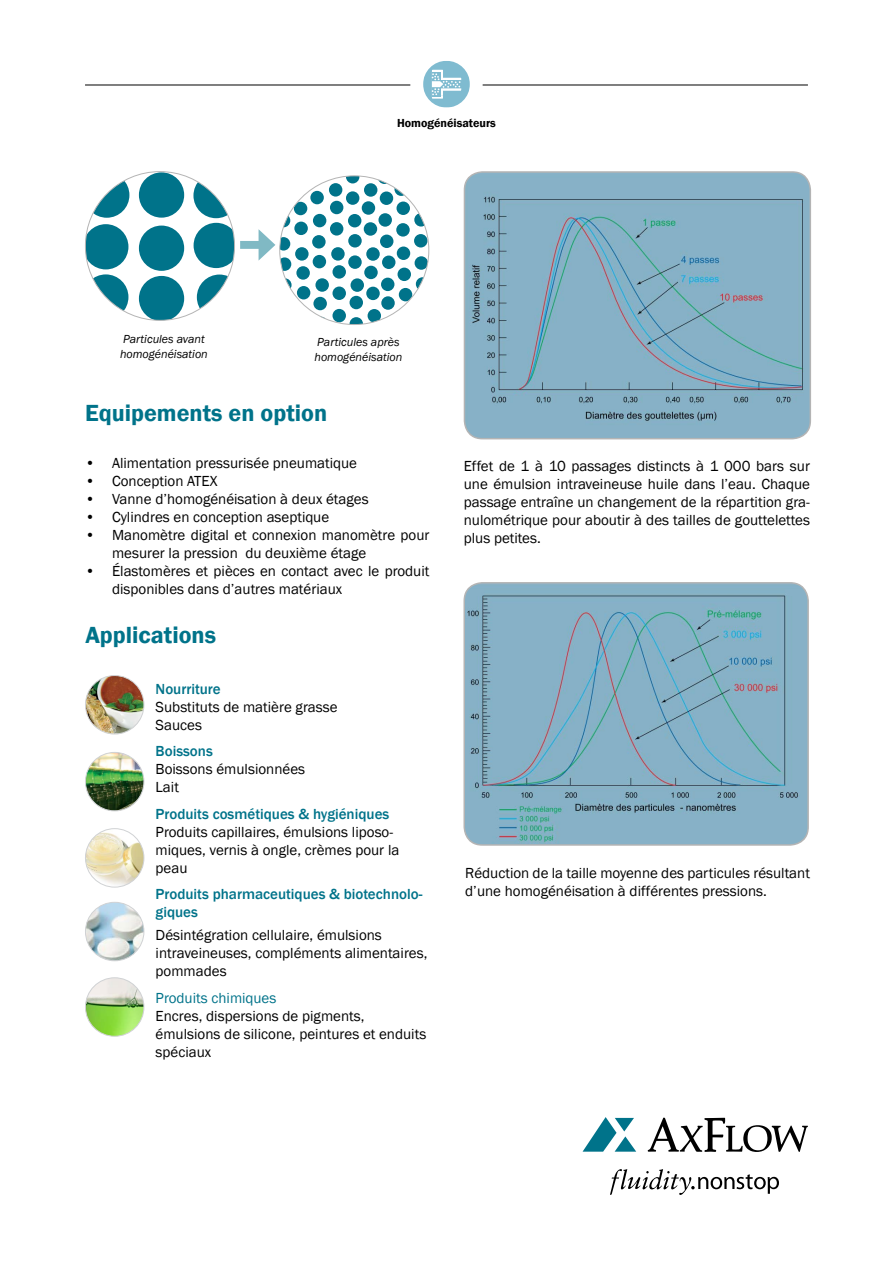
<style>
.page{position:relative;width:893px;height:1263px;background:#fff}
.page>*{position:absolute;margin:0;border:0;box-sizing:border-box;transform-origin:0 0}
.t1{font:600 24px "Franklin Gothic";color:#00738a}
.t2{font:15px/18px "Franklin Gothic";color:#000}
.t3{font:500 15px/18px "Franklin Gothic";color:#00738a}
.t4{font:15px "Franklin Gothic";color:#00738a}
.t5{font:italic 12px/14.4px "Franklin Gothic";color:#000}
.t6{font:600 12px "Franklin Gothic";color:#000}
</style>
<div class="page">
<svg style="left:583px;top:1117px;width:53px;height:35px"></svg>
<svg style="left:648px;top:1117px;width:160px;height:35px"></svg>
<svg style="left:610px;top:1169px;width:169px;height:26px"></svg>
<hr style="left:483px;top:85px;width:325px;height:1px;background:#000">
<hr style="left:85px;top:85px;width:325px;height:1px;background:#000">
<svg style="left:423px;top:61px;width:47px;height:47px"></svg>
<div style="left:440px;top:80px;width:22px;height:8px;background:#7fbbd0"></div>
<svg style="left:432px;top:70px;width:29px;height:29px"></svg>
<img style="left:464px;top:172px;width:346px;height:267px">
<div style="left:464px;top:171px;width:347px;height:268px;border:2px solid #b4b4b4;border-radius:18px"></div>
<img style="left:466px;top:583px;width:342px;height:260px">
<div style="left:463px;top:582px;width:346px;height:264px;border:2px solid #b4b4b4;border-radius:18px"></div>
<svg style="left:90px;top:178px;width:39px;height:40px"></svg>
<div style="left:139px;top:172px;width:45px;height:46px;background:#00738a;border-radius:50%"></div>
<div style="left:139px;top:226px;width:45px;height:45px;background:#00738a;border-radius:50%"></div>
<svg style="left:193px;top:179px;width:42px;height:89px"></svg>
<div style="left:139px;top:276px;width:45px;height:44px;background:#00738a;border-radius:50%"></div>
<svg style="left:197px;top:275px;width:32px;height:36px"></svg>
<svg style="left:85px;top:224px;width:43px;height:90px"></svg>
<svg style="left:346px;top:177px;width:13px;height:6px"></svg>
<div style="left:329px;top:183px;width:13px;height:14px;background:#00738a;border-radius:50%"></div>
<div style="left:310px;top:191px;width:14px;height:13px;background:#00738a;border-radius:50%"></div>
<div style="left:346px;top:191px;width:13px;height:14px;background:#00738a;border-radius:50%"></div>
<div style="left:364px;top:183px;width:13px;height:14px;background:#00738a;border-radius:50%"></div>
<svg style="left:378px;top:179px;width:11px;height:5px"></svg>
<div style="left:380px;top:191px;width:13px;height:14px;background:#00738a;border-radius:50%"></div>
<svg style="left:394px;top:182px;width:14px;height:14px"></svg>
<div style="left:330px;top:201px;width:13px;height:13px;background:#00738a;border-radius:50%"></div>
<div style="left:313px;top:214px;width:13px;height:13px;background:#00738a;border-radius:50%"></div>
<div style="left:294px;top:222px;width:14px;height:13px;background:#00738a;border-radius:50%"></div>
<div style="left:294px;top:202px;width:13px;height:13px;background:#00738a;border-radius:50%"></div>
<div style="left:330px;top:222px;width:13px;height:14px;background:#00738a;border-radius:50%"></div>
<div style="left:348px;top:214px;width:13px;height:13px;background:#00738a;border-radius:50%"></div>
<div style="left:362px;top:201px;width:13px;height:14px;background:#00738a;border-radius:50%"></div>
<div style="left:364px;top:222px;width:13px;height:14px;background:#00738a;border-radius:50%"></div>
<div style="left:378px;top:213px;width:14px;height:14px;background:#00738a;border-radius:50%"></div>
<div style="left:295px;top:247px;width:14px;height:14px;background:#00738a;border-radius:50%"></div>
<div style="left:348px;top:234px;width:14px;height:13px;background:#00738a;border-radius:50%"></div>
<div style="left:331px;top:247px;width:14px;height:14px;background:#00738a;border-radius:50%"></div>
<div style="left:313px;top:255px;width:13px;height:13px;background:#00738a;border-radius:50%"></div>
<div style="left:312px;top:235px;width:14px;height:14px;background:#00738a;border-radius:50%"></div>
<div style="left:348px;top:255px;width:14px;height:14px;background:#00738a;border-radius:50%"></div>
<div style="left:366px;top:247px;width:14px;height:14px;background:#00738a;border-radius:50%"></div>
<div style="left:380px;top:235px;width:13px;height:13px;background:#00738a;border-radius:50%"></div>
<div style="left:382px;top:256px;width:13px;height:13px;background:#00738a;border-radius:50%"></div>
<div style="left:397px;top:246px;width:13px;height:14px;background:#00738a;border-radius:50%"></div>
<svg style="left:284px;top:278px;width:8px;height:14px"></svg>
<div style="left:332px;top:265px;width:14px;height:14px;background:#00738a;border-radius:50%"></div>
<div style="left:315px;top:278px;width:14px;height:14px;background:#00738a;border-radius:50%"></div>
<div style="left:297px;top:286px;width:13px;height:13px;background:#00738a;border-radius:50%"></div>
<div style="left:296px;top:266px;width:14px;height:14px;background:#00738a;border-radius:50%"></div>
<div style="left:332px;top:286px;width:14px;height:14px;background:#00738a;border-radius:50%"></div>
<div style="left:351px;top:278px;width:13px;height:14px;background:#00738a;border-radius:50%"></div>
<div style="left:364px;top:266px;width:14px;height:13px;background:#00738a;border-radius:50%"></div>
<div style="left:366px;top:287px;width:14px;height:13px;background:#00738a;border-radius:50%"></div>
<div style="left:381px;top:278px;width:13px;height:13px;background:#00738a;border-radius:50%"></div>
<div style="left:350px;top:296px;width:13px;height:13px;background:#00738a;border-radius:50%"></div>
<div style="left:332px;top:309px;width:14px;height:13px;background:#00738a;border-radius:50%"></div>
<div style="left:313px;top:297px;width:14px;height:13px;background:#00738a;border-radius:50%"></div>
<svg style="left:350px;top:317px;width:13px;height:6px"></svg>
<div style="left:368px;top:309px;width:13px;height:13px;background:#00738a;border-radius:50%"></div>
<div style="left:381px;top:296px;width:14px;height:14px;background:#00738a;border-radius:50%"></div>
<div style="left:396px;top:202px;width:14px;height:13px;background:#00738a;border-radius:50%"></div>
<div style="left:396px;top:223px;width:14px;height:14px;background:#00738a;border-radius:50%"></div>
<div style="left:398px;top:268px;width:13px;height:13px;background:#00738a;border-radius:50%"></div>
<div style="left:399px;top:288px;width:13px;height:13px;background:#00738a;border-radius:50%"></div>
<svg style="left:414px;top:213px;width:14px;height:14px"></svg>
<div style="left:414px;top:234px;width:13px;height:13px;background:#00738a;border-radius:50%"></div>
<div style="left:415px;top:256px;width:13px;height:14px;background:#00738a;border-radius:50%"></div>
<svg style="left:416px;top:277px;width:13px;height:14px"></svg>
<div style="left:240px;top:241px;width:25px;height:8px;background:#80b9c4"></div>
<svg style="left:259px;top:214px;width:32px;height:57px"></svg>
<img style="left:85px;top:675px;width:59px;height:59px">
<div style="left:85px;top:675px;width:59px;height:59px;border:1px solid #d0d2d4;border-radius:50%"></div>
<img style="left:85px;top:829px;width:59px;height:58px;border-radius:29px">
<div style="left:85px;top:828px;width:59px;height:59px;border:1px solid #d0d2d4;border-radius:50%"></div>
<img style="left:85px;top:978px;width:59px;height:58px;border-radius:29px">
<div style="left:85px;top:977px;width:59px;height:60px;border:1px solid #d0d2d4;border-radius:50%"></div>
<img style="left:85px;top:902px;width:59px;height:59px;border-radius:29px">
<div style="left:85px;top:902px;width:59px;height:59px;border:1px solid #d0d2d4;border-radius:50%"></div>
<img style="left:85px;top:752px;width:59px;height:59px">
<div style="left:85px;top:752px;width:59px;height:59px;border:1px solid #d0d2d4;border-radius:50%"></div>
<p class="t6" style="left:397px;top:116px;width:100px">Homogénéisateurs</p>
<p class="t5" style="left:120px;top:332px;width:89px">Particules avant homogénéisation</p>
<p class="t5" style="left:314px;top:335px;width:89px">Particules après homogénéisation</p>
<h1 class="t1" style="left:85px;top:398px;width:244px">Equipements en option</h1>
<p class="t2" style="left:85px;top:454px;width:273px">• Alimentation pressurisée pneumatique</p>
<p class="t2" style="left:85px;top:472px;width:134px">• Conception ATEX</p>
<p class="t2" style="left:85px;top:490px;width:285px">• Vanne d’homogénéisation à deux étages</p>
<p class="t2" style="left:85px;top:508px;width:246px">• Cylindres en conception aseptique</p>
<p class="t2" style="left:112px;top:526px;width:319px;text-indent:-27px">• Manomètre digital et connexion manomètre pour mesurer la pression du deuxième étage</p>
<p class="t2" style="left:112px;top:562px;width:319px;text-indent:-27px">• Élastomères et pièces en contact avec le produit disponibles dans d’autres matériaux</p>
<h1 class="t1" style="left:85px;top:620px;width:132px">Applications</h1>
<p class="t3" style="left:156px;top:680px;width:67px">Nourriture</p>
<p class="t2" style="left:156px;top:698px;width:183px">Substituts de matière grasse<br>Sauces</p>
<p class="t3" style="left:156px;top:742px;width:59px">Boissons</p>
<p class="t2" style="left:156px;top:761px;width:151px">Boissons émulsionnées<br>Lait</p>
<p class="t3" style="left:156px;top:805px;width:235px">Produits cosmétiques &amp; hygiéniques</p>
<p class="t2" style="left:156px;top:823px;width:245px">Produits capillaires, émulsions liposo&shy;miques, vernis à ongle, crèmes pour la peau</p>
<p class="t3" style="left:156px;top:885px;width:268px">Produits pharmaceutiques &amp; biotechnolo&shy;giques</p>
<p class="t2" style="left:156px;top:927px;width:273px">Désintégration cellulaire, émulsions intraveineuses, compléments alimentaires, pommades</p>
<p class="t4" style="left:156px;top:989px;width:122px">Produits chimiques</p>
<p class="t2" style="left:156px;top:1007px;width:272px">Encres, dispersions de pigments, émulsions de silicone, peintures et enduits spéciaux</p>
<p class="t2" style="left:464px;top:457px;width:348px;text-align:justify">Effet de 1 à 10 passages distincts à 1 000 bars sur une émulsion intraveineuse huile dans l’eau. Chaque passage entraîne un changement de la répartition gra&shy;nulométrique pour aboutir à des tailles de gouttelettes plus petites.</p>
<p class="t2" style="left:465px;top:864px;width:346px">Réduction de la taille moyenne des particules résultant d’une homogénéisation à différentes pressions.</p>
</div>
